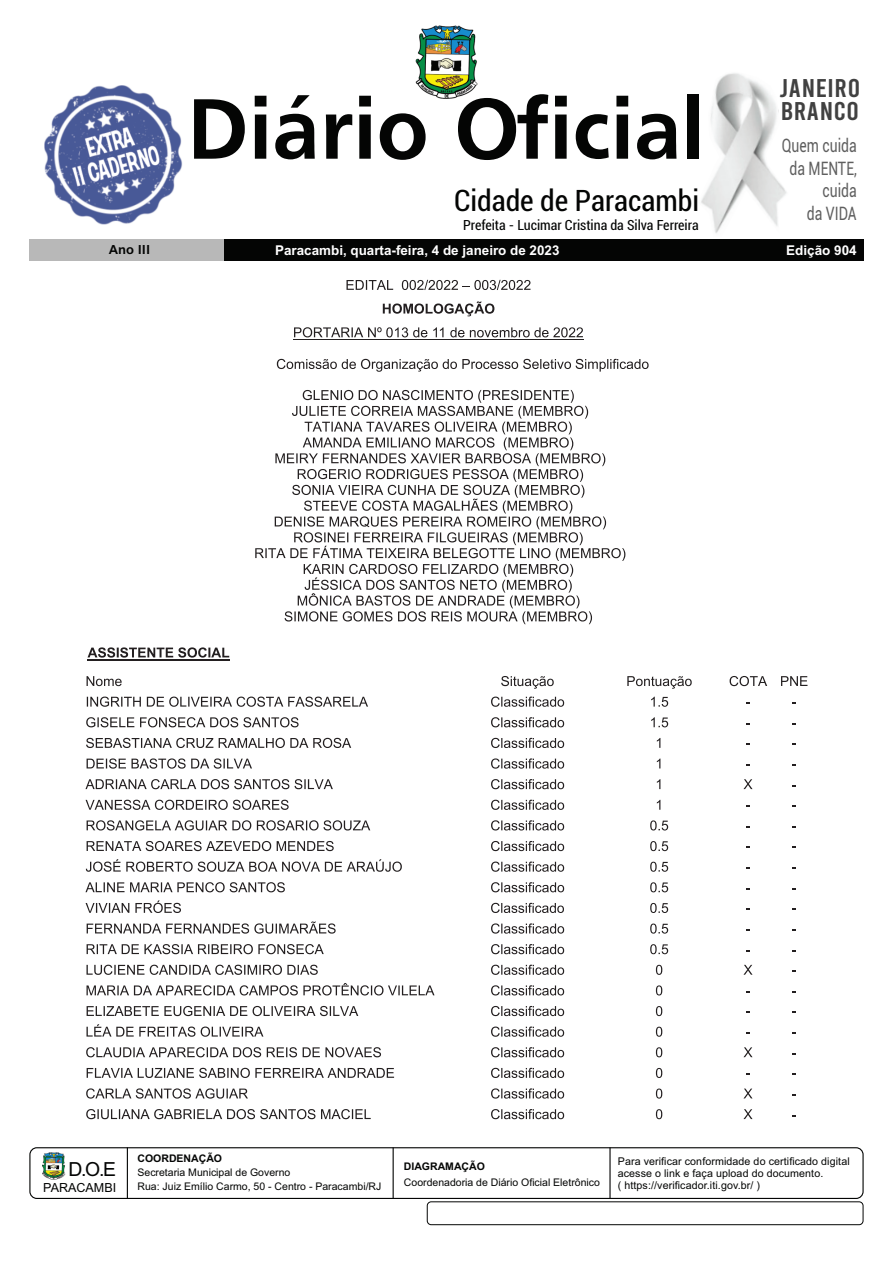
<style>
.page{position:relative;width:893px;height:1263px;background:#fff}
.page>*{position:absolute;margin:0;border:0;box-sizing:border-box;transform-origin:0 0}
.t1{font:700 89.25px "Frutiger";color:#040504}
.t2{font:condensed 29.7px "Roboto";color:#040504}
.t3{font:25.65px/23.1px "Bebas";letter-spacing:.025em;color:#414141;scale:1.11 1}
.t4{font:19.35px "Arial";color:#040504}
.t5{font:18.75px/22.4px "Roboto";color:#5f5f5f;text-align:right;scale:.75 1}
.t6{font:condensed 14.1px "Roboto";color:#040504}
.t7{font:700 13.5px "Arial";color:#fff}
.t8{font:700 13.5px "Frutiger";color:#040504}
.t9{font:12.6px "Arial";color:#040504}
.t10{font:10.65px/11.9px "Arial";letter-spacing:.01em;color:#040504}
.t11{font:10.5px/13.8px "Arial";color:#040504}
.t12{font:700 10.5px "Arial";color:#040504}
</style>
<div class="page">
<img style="left:416px;top:25px;width:61px;height:74px">
<div style="left:224px;top:239px;width:639px;height:22px;background:#040504"></div>
<div style="left:30px;top:239px;width:194px;height:22px;background:#b8b8b8"></div>
<img style="left:42px;top:1152px;width:23px;height:28px">
<div style="left:29px;top:1147px;width:835px;height:52px;border:1px solid #040504;border-radius:7px"></div>
<hr style="left:609px;top:1147px;width:2px;height:52px;background:#040504">
<hr style="left:127px;top:1147px;width:1px;height:52px;background:#040504">
<hr style="left:393px;top:1147px;width:1px;height:52px;background:#040504">
<div style="left:427px;top:1202px;width:436px;height:23px;border:1px solid #040504;border-radius:4px"></div>
<img style="left:701px;top:73px;width:86px;height:161px">
<img style="left:44px;top:86px;width:139px;height:138px">
<svg style="left:346px;top:280px;width:184px;height:10px"></svg>
<svg style="left:383px;top:301px;width:111px;height:15px"></svg>
<svg style="left:294px;top:327px;width:289px;height:10px"></svg>
<hr style="left:293px;top:339px;width:291px;height:1px;background:#231f20">
<svg style="left:277px;top:359px;width:372px;height:13px"></svg>
<svg style="left:255px;top:390px;width:370px;height:234px"></svg>
<svg style="left:88px;top:647px;width:141px;height:11px"></svg>
<hr style="left:88px;top:659px;width:142px;height:1px;background:#231f20">
<svg style="left:87px;top:676px;width:35px;height:10px"></svg>
<svg style="left:501px;top:676px;width:53px;height:13px"></svg>
<svg style="left:627px;top:676px;width:65px;height:13px"></svg>
<svg style="left:730px;top:676px;width:37px;height:10px"></svg>
<svg style="left:781px;top:676px;width:26px;height:10px"></svg>
<svg style="left:87px;top:696px;width:281px;height:11px"></svg>
<svg style="left:491px;top:696px;width:73px;height:11px"></svg>
<svg style="left:651px;top:697px;width:17px;height:10px"></svg>
<svg style="left:86px;top:717px;width:213px;height:10px"></svg>
<svg style="left:491px;top:717px;width:73px;height:10px"></svg>
<svg style="left:651px;top:717px;width:17px;height:10px"></svg>
<svg style="left:86px;top:738px;width:265px;height:10px"></svg>
<svg style="left:491px;top:738px;width:73px;height:10px"></svg>
<svg style="left:657px;top:738px;width:3px;height:10px"></svg>
<svg style="left:87px;top:758px;width:165px;height:11px"></svg>
<svg style="left:491px;top:758px;width:73px;height:11px"></svg>
<svg style="left:657px;top:758px;width:3px;height:10px"></svg>
<svg style="left:85px;top:779px;width:248px;height:10px"></svg>
<svg style="left:491px;top:779px;width:73px;height:10px"></svg>
<svg style="left:657px;top:779px;width:3px;height:10px"></svg>
<svg style="left:743px;top:779px;width:9px;height:10px"></svg>
<svg style="left:86px;top:800px;width:203px;height:10px"></svg>
<svg style="left:491px;top:800px;width:73px;height:10px"></svg>
<svg style="left:657px;top:800px;width:3px;height:10px"></svg>
<svg style="left:87px;top:820px;width:283px;height:10px"></svg>
<svg style="left:491px;top:820px;width:73px;height:10px"></svg>
<svg style="left:650px;top:820px;width:18px;height:10px"></svg>
<svg style="left:87px;top:841px;width:247px;height:10px"></svg>
<svg style="left:491px;top:841px;width:73px;height:10px"></svg>
<svg style="left:650px;top:841px;width:18px;height:10px"></svg>
<svg style="left:86px;top:859px;width:316px;height:13px"></svg>
<svg style="left:491px;top:861px;width:73px;height:11px"></svg>
<svg style="left:650px;top:862px;width:18px;height:10px"></svg>
<svg style="left:85px;top:882px;width:200px;height:10px"></svg>
<svg style="left:491px;top:882px;width:73px;height:10px"></svg>
<svg style="left:650px;top:882px;width:18px;height:10px"></svg>
<svg style="left:86px;top:900px;width:95px;height:13px"></svg>
<svg style="left:491px;top:903px;width:73px;height:10px"></svg>
<svg style="left:650px;top:903px;width:18px;height:10px"></svg>
<svg style="left:87px;top:921px;width:249px;height:13px"></svg>
<svg style="left:491px;top:923px;width:73px;height:11px"></svg>
<svg style="left:650px;top:923px;width:18px;height:11px"></svg>
<svg style="left:87px;top:944px;width:237px;height:10px"></svg>
<svg style="left:491px;top:944px;width:73px;height:10px"></svg>
<svg style="left:650px;top:944px;width:18px;height:10px"></svg>
<svg style="left:87px;top:965px;width:231px;height:10px"></svg>
<svg style="left:491px;top:965px;width:73px;height:10px"></svg>
<svg style="left:656px;top:965px;width:6px;height:10px"></svg>
<svg style="left:743px;top:965px;width:9px;height:10px"></svg>
<svg style="left:87px;top:983px;width:347px;height:12px"></svg>
<svg style="left:491px;top:985px;width:73px;height:10px"></svg>
<svg style="left:656px;top:985px;width:6px;height:10px"></svg>
<svg style="left:87px;top:1006px;width:271px;height:10px"></svg>
<svg style="left:491px;top:1006px;width:73px;height:10px"></svg>
<svg style="left:656px;top:1006px;width:6px;height:10px"></svg>
<svg style="left:87px;top:1024px;width:176px;height:13px"></svg>
<svg style="left:491px;top:1026px;width:73px;height:11px"></svg>
<svg style="left:656px;top:1027px;width:6px;height:10px"></svg>
<svg style="left:86px;top:1047px;width:295px;height:10px"></svg>
<svg style="left:491px;top:1047px;width:73px;height:10px"></svg>
<svg style="left:656px;top:1047px;width:6px;height:10px"></svg>
<svg style="left:743px;top:1047px;width:9px;height:10px"></svg>
<svg style="left:87px;top:1068px;width:307px;height:10px"></svg>
<svg style="left:491px;top:1068px;width:73px;height:10px"></svg>
<svg style="left:656px;top:1068px;width:6px;height:10px"></svg>
<svg style="left:86px;top:1088px;width:162px;height:10px"></svg>
<svg style="left:491px;top:1088px;width:73px;height:10px"></svg>
<svg style="left:656px;top:1088px;width:6px;height:10px"></svg>
<svg style="left:744px;top:1088px;width:8px;height:10px"></svg>
<svg style="left:86px;top:1109px;width:285px;height:10px"></svg>
<svg style="left:491px;top:1109px;width:73px;height:10px"></svg>
<svg style="left:656px;top:1109px;width:6px;height:10px"></svg>
<svg style="left:743px;top:1109px;width:9px;height:10px"></svg>
<h1 class="t1" style="left:187px;top:94px;width:519px">Diário Oficial</h1>
<h2 class="t2" style="left:454px;top:189px;width:247px">Cidade de Paracambi</h2>
<h3 class="t6" style="left:463px;top:219px;width:237px">Prefeita - Lucimar Cristina da Silva Ferreira</h3>
<h3 class="t3" style="left:780px;top:75px;width:74px">JANEIRO<br>BRANCO</h3>
<h3 class="t5" style="left:782px;top:136px;width:101px">Quem cuida da MENTE, cuida<br>da VIDA</h3>
<p class="t8" style="left:109px;top:244px;width:43px">Ano III</p>
<p class="t8" style="left:111px;top:244px;width:35px">Ano I</p>
<p class="t7" style="left:275px;top:245px;width:286px">Paracambi, quarta-feira, 4 de janeiro de 2023</p>
<p class="t7" style="left:786px;top:245px;width:72px">Edição 904</p>
<h3 class="t4" style="left:69px;top:1162px;width:49px">D.O.E</h3>
<p class="t9" style="left:43px;top:1182px;width:74px">PARACAMBI</p>
<p class="t12" style="left:137px;top:1155px;width:86px">COORDENAÇÃO</p>
<p class="t11" style="left:137px;top:1166px;width:245px">Secretaria Municipal de Governo<br>Rua: Juiz Emílio Carmo, 50 - Centro - Paracambi/RJ</p>
<p class="t12" style="left:404px;top:1162px;width:83px">DIAGRAMAÇÃO</p>
<p class="t11" style="left:404px;top:1176px;width:198px">Coordenadoria de Diário Oficial Eletrônico</p>
<p class="t10" style="left:618px;top:1156px;width:233px">Para verificar conformidade do certificado digital acesse o link e faça upload do documento.<br>( https://verificador.iti.gov.br/ )</p>
</div>
